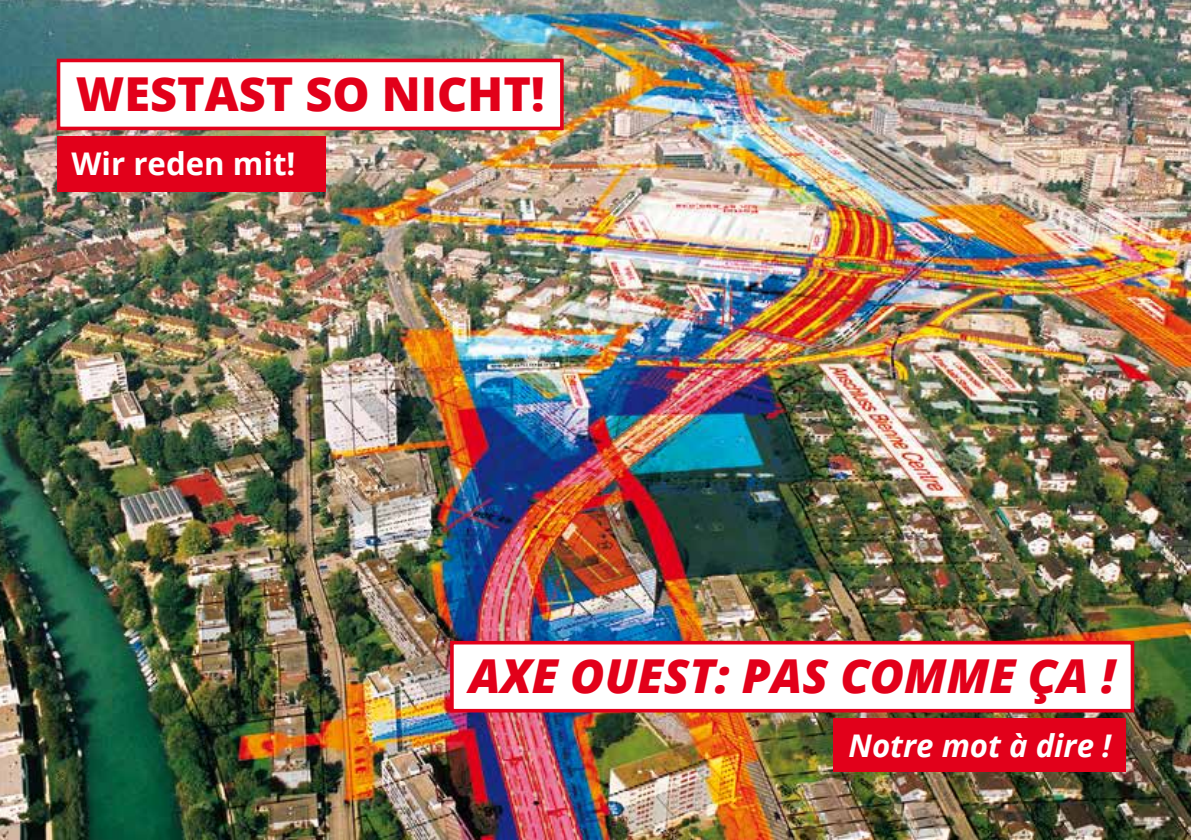
<style>
.page{position:relative;width:1191px;height:840px;background:#fff}
.page>*{position:absolute;margin:0;border:0;box-sizing:border-box;transform-origin:0 0}
.t1{font:italic 800 46.8px "Open Sans";color:#e2001a}
.t2{font:800 46.8px "Open Sans";color:#e2001a}
.t3{font:italic 700 31.2px "Open Sans";color:#fff}
.t4{font:700 31.2px "Open Sans";color:#fff}
</style>
<div class="page">
<img style="left:0;top:0;width:1191px;height:839px">
<div style="left:57px;top:136px;width:268px;height:55px;background:#e2001a"></div>
<div style="left:833px;top:717px;width:292px;height:54px;background:#e2001a"></div>
<div style="left:58px;top:60px;width:504px;height:68px;background:#fff"></div>
<div style="left:57px;top:59px;width:506px;height:71px;border:4px solid #e2001a"></div>
<div style="left:452px;top:642px;width:680px;height:68px;background:#fff"></div>
<div style="left:450px;top:640px;width:684px;height:72px;border:4px solid #e2001a"></div>
<p class="t2" style="left:76px;top:58px;width:470px">WESTAST SO NICHT!</p>
<p class="t4" style="left:71px;top:141px;width:225px">Wir reden mit!</p>
<p class="t1" style="left:469px;top:640px;width:647px">AXE OUEST: PAS COMME ÇA !</p>
<p class="t3" style="left:848px;top:723px;width:264px">Notre mot à dire !</p>
</div>
